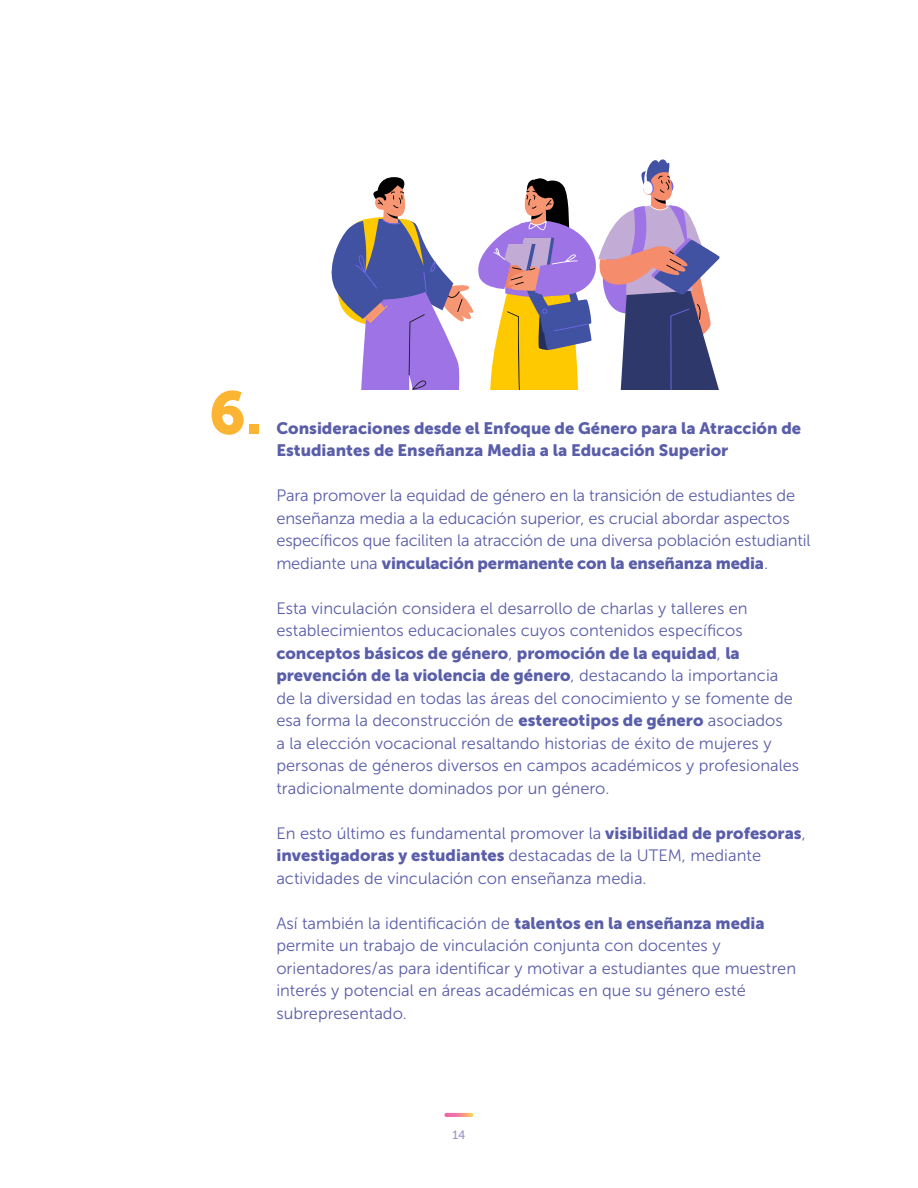
<style>
.page{position:relative;width:918px;height:1188px;background:#fff}
.page>*{position:absolute;margin:0;border:0;box-sizing:border-box;transform-origin:0 0}
.t1{font:60px "Museo Sans 900";color:#fcb433}
.columna_margen{font:16.5px/22.5px "Museo Sans 300";color:#5a5ea9}
.columna_margen-2{font:16.5px/22.5px "Museo Sans 900";color:#5a5ea9}
.t2{font:12px "Museo Sans 500";color:#9896c9}
.s1{font-family:"Museo Sans 900"}
</style>
<div class="page">
<svg style="left:444px;top:1113px;width:29px;height:4px"></svg>
<svg style="left:331px;top:159px;width:389px;height:230px"></svg>
<p class="t1" style="left:209px;top:379px;width:55px">6.</p>
<p class="columna_margen-2" style="left:276px;top:417px;width:526px">Consideraciones desde el Enfoque de Género para la Atracción de<br>Estudiantes de Enseñanza Media a la Educación Superior</p>
<p class="columna_margen" style="left:276px;top:484px;width:536px">Para promover la equidad de género en la transición de estudiantes de enseñanza media a la educación superior, es crucial abordar aspectos específicos que faciliten la atracción de una diversa población estudiantil mediante una <span class="s1">vinculación permanente con la enseñanza media</span>.</p>
<p class="columna_margen" style="left:276px;top:597px;width:524px">Esta vinculación considera el desarrollo de charlas y talleres en establecimientos educacionales cuyos contenidos específicos <span class="s1">conceptos básicos de género</span>, <span class="s1">promoción de la equidad</span>, <span class="s1">la prevención de la violencia de género</span>, destacando la importancia de la diversidad en todas las áreas del conocimiento y se fomente de esa forma la deconstrucción de <span class="s1">estereotipos de género</span> asociados<br>a la elección vocacional resaltando historias de éxito de mujeres y personas de géneros diversos en campos académicos y profesionales tradicionalmente dominados por un género.</p>
<p class="columna_margen" style="left:276px;top:822px;width:531px">En esto último es fundamental promover la <span class="s1">visibilidad de profesoras</span>, <span class="s1">investigadoras y estudiantes</span> destacadas de la UTEM, mediante actividades de vinculación con enseñanza media.</p>
<p class="columna_margen" style="left:276px;top:912px;width:521px">Así también la identificación de <span class="s1">talentos en la enseñanza media </span>permite un trabajo de vinculación conjunta con docentes y orientadores/as para identificar y motivar a estudiantes que muestren interés y potencial en áreas académicas en que su género esté subrepresentado.</p>
<p class="t2" style="left:453px;top:1129px;width:14px">14</p>
</div>
